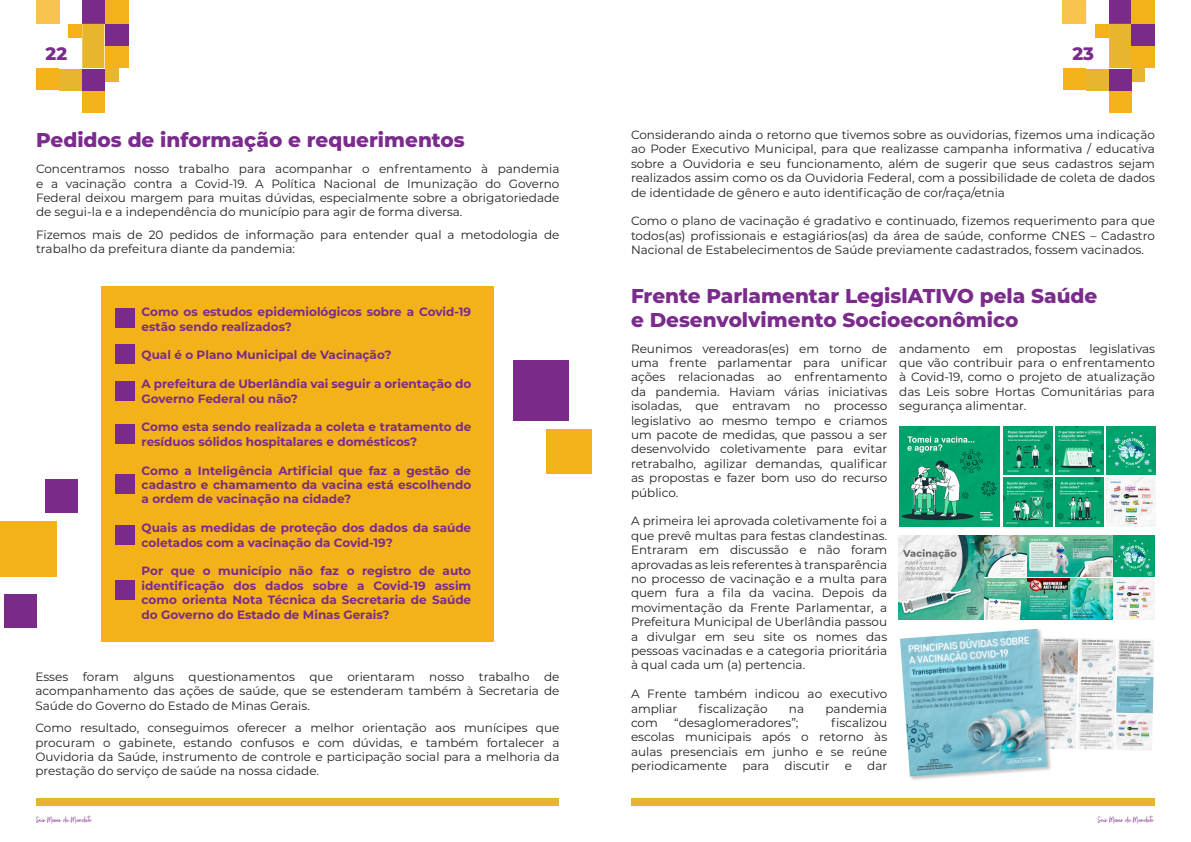
<style>
.page{position:relative;width:1191px;height:842px;background:#fff}
.page>*{position:absolute;margin:0;border:0;box-sizing:border-box;transform-origin:0 0}
.t1{font:800 20px "Montserrat";color:#7a2b8c}
.t2{font:800 18px "Montserrat";color:#7a2b8c}
.t3{font:12px/14.4px "Montserrat";color:#231f20;text-align:justify}
.t4{font:700 12px/14.4px "Montserrat";color:#7a2b8a}
.t5{font:9px "Buffalo";letter-spacing:-.055em;color:#7a2b8a}
.t6{font:9px "Buffalo";letter-spacing:-.055em;color:#7a2b8c}
</style>
<div class="page">
<div style="left:1095px;top:24px;width:13px;height:13px;background:#f3b219"></div>
<div style="left:1062px;top:69px;width:23px;height:21px;background:#f3b219"></div>
<div style="left:1131px;top:69px;width:14px;height:13px;background:#e8b530"></div>
<div style="left:1109px;top:0;width:22px;height:23px;background:#7a2b8a"></div>
<div style="left:1086px;top:69px;width:22px;height:21px;background:#e8b530"></div>
<div style="left:1109px;top:69px;width:22px;height:21px;background:#7a2b8a"></div>
<div style="left:1109px;top:91px;width:22px;height:22px;background:#f3b219"></div>
<svg style="left:1109px;top:24px;width:22px;height:44px"></svg>
<div style="left:1131px;top:0;width:24px;height:23px;background:#f3b219"></div>
<div style="left:1131px;top:24px;width:24px;height:22px;background:#7a2b8a"></div>
<div style="left:1131px;top:46px;width:24px;height:22px;background:#f3b219"></div>
<div style="left:1062px;top:0;width:24px;height:23px;background:#f9c34f"></div>
<div style="left:36px;top:798px;width:523px;height:7px;background:#e8b530"></div>
<div style="left:631px;top:798px;width:524px;height:7px;background:#e8b530"></div>
<div style="left:69px;top:24px;width:13px;height:13px;background:#f3b219"></div>
<div style="left:36px;top:69px;width:23px;height:21px;background:#f3b219"></div>
<div style="left:105px;top:69px;width:13px;height:13px;background:#e8b530"></div>
<div style="left:82px;top:0;width:22px;height:23px;background:#7a2b8a"></div>
<div style="left:60px;top:69px;width:22px;height:21px;background:#e8b530"></div>
<div style="left:82px;top:69px;width:22px;height:21px;background:#7a2b8a"></div>
<div style="left:82px;top:91px;width:22px;height:22px;background:#f3b219"></div>
<svg style="left:82px;top:24px;width:22px;height:44px"></svg>
<div style="left:105px;top:0;width:23px;height:23px;background:#f3b219"></div>
<div style="left:105px;top:24px;width:23px;height:22px;background:#7a2b8a"></div>
<div style="left:105px;top:46px;width:23px;height:22px;background:#f3b219"></div>
<div style="left:36px;top:0;width:23px;height:23px;background:#f9c34f"></div>
<div style="left:102px;top:286px;width:392px;height:355px;background:#f3b219"></div>
<div style="left:513px;top:361px;width:56px;height:60px;background:#7a2b8a"></div>
<div style="left:5px;top:594px;width:31px;height:34px;background:#7a2b8a"></div>
<div style="left:46px;top:479px;width:32px;height:33px;background:#7a2b8a"></div>
<div style="left:115px;top:308px;width:20px;height:20px;background:#7a2b8a"></div>
<div style="left:115px;top:344px;width:20px;height:20px;background:#7a2b8a"></div>
<div style="left:115px;top:381px;width:20px;height:20px;background:#7a2b8a"></div>
<div style="left:115px;top:424px;width:20px;height:20px;background:#7a2b8a"></div>
<div style="left:115px;top:474px;width:20px;height:20px;background:#7a2b8a"></div>
<div style="left:115px;top:525px;width:20px;height:19px;background:#7a2b8a"></div>
<div style="left:115px;top:580px;width:20px;height:20px;background:#7a2b8a"></div>
<div style="left:0;top:522px;width:56px;height:55px;background:#f3b219"></div>
<div style="left:546px;top:429px;width:46px;height:45px;background:#f3b219"></div>
<img style="left:1107px;top:478px;width:48px;height:48px">
<img style="left:1106px;top:426px;width:49px;height:49px">
<img style="left:1055px;top:478px;width:48px;height:48px">
<img style="left:1003px;top:478px;width:49px;height:48px">
<img style="left:1055px;top:426px;width:48px;height:49px">
<img style="left:1003px;top:426px;width:49px;height:49px">
<img style="left:899px;top:426px;width:100px;height:100px">
<img style="left:898px;top:535px;width:128px;height:85px">
<img style="left:1028px;top:535px;width:127px;height:85px">
<img style="left:1052px;top:638px;width:26px;height:111px">
<img style="left:1078px;top:638px;width:76px;height:75px">
<img style="left:1077px;top:713px;width:75px;height:37px">
<div style="left:899px;top:628px;width:153px;height:153px;background:#231f20;opacity:.28"></div>
<img style="left:900px;top:629px;width:147px;height:147px">
<p class="t2" style="left:46px;top:40px;width:23px">22</p>
<p class="t1" style="left:36px;top:125px;width:430px">Pedidos de informação e requerimentos</p>
<p class="t3" style="left:36px;top:161px;width:525px">Concentramos nosso trabalho para acompanhar o enfrentamento à pandemia e a vacinação contra a Covid-19. A Política Nacional de Imunização do Governo Federal deixou margem para muitas dúvidas, especialmente sobre a obrigatoriedade de segui-la e a independência do município para agir de forma diversa.</p>
<p class="t3" style="left:36px;top:227px;width:525px">Fizemos mais de 20 pedidos de informação para entender qual a metodologia de trabalho da prefeitura diante da pandemia:</p>
<p class="t4" style="left:142px;top:304px;width:331px">Como os estudos epidemiológicos sobre a Covid-19 estão sendo realizados?</p>
<p class="t4" style="left:142px;top:347px;width:251px">Qual é o Plano Municipal de Vacinação?</p>
<p class="t4" style="left:142px;top:376px;width:331px">A prefeitura de Uberlândia vai seguir a orientação do<br>Governo Federal ou não?</p>
<p class="t4" style="left:142px;top:419px;width:331px">Como esta sendo realizada a coleta e tratamento de resíduos sólidos hospitalares e domésticos?</p>
<p class="t4" style="left:142px;top:463px;width:331px;text-align:justify">Como a Inteligência Artificial que faz a gestão de cadastro e chamamento da vacina está escolhendo a ordem de vacinação na cidade?</p>
<p class="t4" style="left:142px;top:520px;width:331px">Quais as medidas de proteção dos dados da saúde coletados com a vacinação da Covid-19?</p>
<p class="t4" style="left:142px;top:563px;width:331px;text-align:justify">Por que o município não faz o registro de auto identificação dos dados sobre a Covid-19 assim como orienta Nota Técnica da Secretaria de Saúde do Governo do Estado de Minas Gerais?</p>
<p class="t3" style="left:36px;top:669px;width:525px">Esses foram alguns questionamentos que orientaram nosso trabalho de acompanhamento das ações de saúde, que se estenderam também à Secretaria de Saúde do Governo do Estado de Minas Gerais.</p>
<p class="t3" style="left:36px;top:720px;width:525px">Como resultado, conseguimos oferecer a melhor orientação aos munícipes que procuram o gabinete, estando confusos e com dúvidas, e também fortalecer a Ouvidoria da Saúde, instrumento de controle e participação social para a melhoria da prestação do serviço de saúde na nossa cidade.</p>
<p class="t2" style="left:1072px;top:40px;width:23px">23</p>
<p class="t3" style="left:631px;top:127px;width:525px">Considerando ainda o retorno que tivemos sobre as ouvidorias, fizemos uma indicação ao Poder Executivo Municipal, para que realizasse campanha informativa / educativa sobre a Ouvidoria e seu funcionamento, além de sugerir que seus cadastros sejam realizados assim como os da Ouvidoria Federal, com a possibilidade de coleta de dados de identidade de gênero e auto identificação de cor/raça/etnia</p>
<p class="t3" style="left:631px;top:214px;width:525px">Como o plano de vacinação é gradativo e continuado, fizemos requerimento para que todos(as) profissionais e estagiários(as) da área de saúde, conforme CNES – Cadastro Nacional de Estabelecimentos de Saúde previamente cadastrados, fossem vacinados.</p>
<p class="t1" style="left:631px;top:282px;width:468px">Frente Parlamentar LegislATIVO pela Saúde</p>
<p class="t1" style="left:631px;top:306px;width:389px">e Desenvolvimento Socioeconômico</p>
<p class="t3" style="left:631px;top:341px;width:258px">Reunimos vereadoras(es) em torno de uma frente parlamentar para unificar ações relacionadas ao enfrentamento da pandemia. Haviam várias iniciativas isoladas, que entravam no processo legislativo ao mesmo tempo e criamos um pacote de medidas, que passou a ser desenvolvido coletivamente para evitar retrabalho, agilizar demandas, qualificar as propostas e fazer bom uso do recurso público.</p>
<p class="t3" style="left:631px;top:513px;width:258px">A primeira lei aprovada coletivamente foi a que prevê multas para festas clandestinas.<br>Entraram em discussão e não foram aprovadas as leis referentes à transparência no processo de vacinação e a multa para quem fura a fila da vacina. Depois da movimentação da Frente Parlamentar, a Prefeitura Municipal de Uberlândia passou a divulgar em seu site os nomes das pessoas vacinadas e a categoria prioritária à qual cada um (a) pertencia.</p>
<p class="t3" style="left:631px;top:686px;width:258px">A Frente também indicou ao executivo ampliar</p>
<p class="t3" style="left:698px;top:701px;width:71px">fiscalização</p>
<p class="t3" style="left:789px;top:701px;width:17px">na</p>
<p class="t3" style="left:825px;top:701px;width:63px">pandemia</p>
<p class="t3" style="left:631px;top:715px;width:28px">com</p>
<p class="t3" style="left:674px;top:715px;width:126px">“desaglomeradores”;</p>
<p class="t3" style="left:631px;top:715px;width:258px;text-indent:200px">fiscalizou escolas municipais após o retorno às aulas presenciais em junho e se reúne periodicamente</p>
<p class="t3" style="left:742px;top:758px;width:28px">para</p>
<p class="t3" style="left:784px;top:758px;width:46px">discutir</p>
<p class="t3" style="left:844px;top:758px;width:9px">e</p>
<p class="t3" style="left:867px;top:758px;width:22px">dar</p>
<p class="t3" style="left:899px;top:341px;width:257px">andamento em propostas legislativas que vão contribuir para o enfrentamento à Covid-19, como o projeto de atualização das Leis sobre Hortas Comunitárias para segurança alimentar.</p>
<p class="t5" style="left:36px;top:814px;width:57px">Seis Meses de Mandato</p>
<p class="t6" style="left:1098px;top:814px;width:57px">Seis Meses de Mandato</p>
</div>
